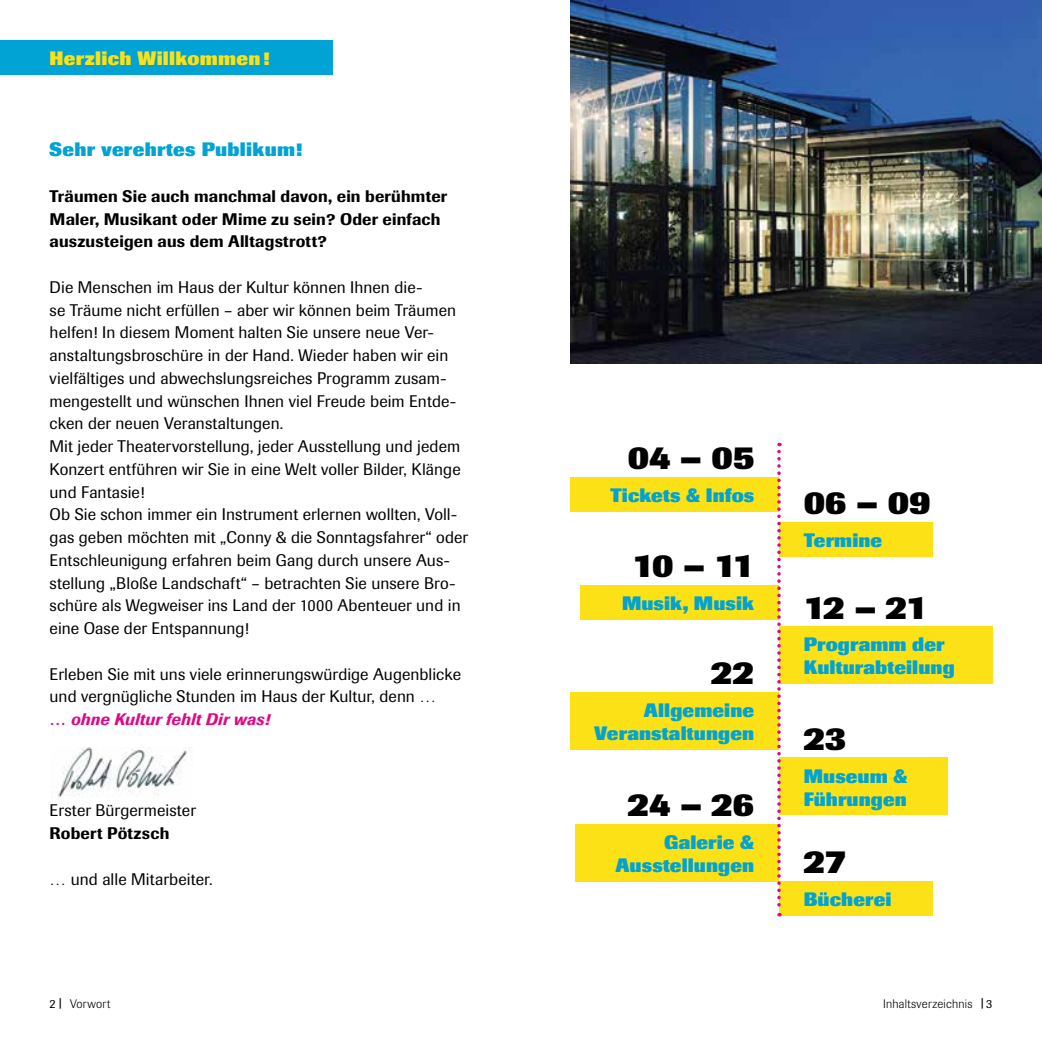
<style>
.page{position:relative;width:1042px;height:1042px;background:#fff}
.page>*{position:absolute;margin:0;border:0;box-sizing:border-box;transform-origin:0 0}
.t1{font:800 33.25px "Imago";letter-spacing:-.01em;color:#000}
.t2{font:800 19.25px/23.1px "Imago";letter-spacing:.005em;color:#00a3d3;text-align:right}
.t3{font:800 19.25px "Imago";letter-spacing:.015em;color:#fbe115}
.t4{font:16.62px/22.8px "Imago";letter-spacing:.005em;color:#000}
.t5{font:500 16.62px/22.8px "Imago";letter-spacing:.01em;color:#000}
.t6{font:italic 500 16.62px "Imago";letter-spacing:.015em;color:#e00785}
.t7{font:300 12.25px "Imago";letter-spacing:.02em;color:#000}
.s1{font-weight:400}
.s2{font-weight:500;font-size:10.5px}
</style>
<div class="page">
<div style="left:580px;top:585px;width:199px;height:34px;background:#fbe115"></div>
<div style="left:575px;top:824px;width:204px;height:57px;background:#fbe115"></div>
<div style="left:570px;top:477px;width:209px;height:35px;background:#fbe115"></div>
<div style="left:779px;top:627px;width:213px;height:57px;background:#fbe115"></div>
<div style="left:779px;top:757px;width:168px;height:57px;background:#fbe115"></div>
<div style="left:779px;top:522px;width:154px;height:35px;background:#fbe115"></div>
<div style="left:779px;top:881px;width:154px;height:35px;background:#fbe115"></div>
<div style="left:570px;top:692px;width:209px;height:57px;background:#fbe115"></div>
<img style="left:570px;top:0;width:472px;height:363px">
<img style="left:51px;top:747px;width:139px;height:51px">
<div style="left:0;top:40px;width:332px;height:34px;background:#00a3d3"></div>
<svg style="left:777px;top:443px;width:4px;height:473px"></svg>
<p class="t3" style="left:50px;top:46px;width:221px">Herzlich Willkommen!</p>
<p class="t2" style="left:50px;top:138px;width:254px">Sehr verehrtes Publikum!</p>
<p class="t5" style="left:50px;top:185px;width:399px">Träumen Sie auch manchmal davon, ein berühmter<br>Maler, Musikant oder Mime zu sein? Oder einfach auszusteigen aus dem Alltagstrott?</p>
<p class="t4" style="left:50px;top:276px;width:420px">Die Menschen im Haus der Kultur können Ihnen die-<br>se Träume nicht erfüllen – aber wir können beim Träumen helfen! In diesem Moment halten Sie unsere neue Ver&shy;anstaltungsbroschüre in der Hand. Wieder haben wir ein vielfältiges und abwechslungsreiches Programm zusam&shy;mengestellt und wünschen Ihnen viel Freude beim Entde&shy;cken der neuen Veranstaltungen.<br>Mit jeder Theatervorstellung, jeder Ausstellung und jedem Konzert entführen wir Sie in eine Welt voller Bilder, Klänge und Fantasie!<br>Ob Sie schon immer ein Instrument erlernen wollten, Voll&shy;gas geben möchten mit „Conny &amp; die Sonntagsfahrer“ oder Entschleunigung erfahren beim Gang durch unsere Aus&shy;stellung „Bloße Landschaft“ – betrachten Sie unsere Bro&shy;schüre als Wegweiser ins Land der 1000 Abenteuer und in eine Oase der Entspannung!</p>
<p class="t4" style="left:50px;top:663px;width:413px">Erleben Sie mit uns viele erinnerungswürdige Augenblicke und vergnügliche Stunden im Haus der Kultur, denn …</p>
<p class="t6" style="left:50px;top:709px;width:222px">… ohne Kultur fehlt Dir was!</p>
<p class="t4" style="left:50px;top:799px;width:148px">Erster Bürgermeister</p>
<p class="t5" style="left:50px;top:822px;width:121px">Robert Pötzsch</p>
<p class="t4" style="left:50px;top:867px;width:164px">… und alle Mitarbeiter.</p>
<p class="t7" style="left:50px;top:997px;width:62px"><span class="s1">2</span> <span class="s2">|</span> Vorwort</p>
<h1 class="t1" style="left:628px;top:437px;width:128px">04 – 05</h1>
<p class="t2" style="left:610px;top:484px;width:145px">Tickets &amp; Infos</p>
<h1 class="t1" style="left:632px;top:545px;width:123px">10 – 11</h1>
<p class="t2" style="left:622px;top:591px;width:134px">Musik, Musik</p>
<h1 class="t1" style="left:711px;top:652px;width:45px">22</h1>
<p class="t2" style="left:594px;top:698px;width:161px">Allgemeine<br>Veranstaltungen</p>
<h1 class="t1" style="left:628px;top:784px;width:128px">24 – 26</h1>
<p class="t2" style="left:615px;top:831px;width:140px">Galerie &amp;<br>Ausstellungen</p>
<h1 class="t1" style="left:804px;top:482px;width:128px">06 – 09</h1>
<p class="t2" style="left:804px;top:529px;width:80px">Termine</p>
<h1 class="t1" style="left:804px;top:587px;width:125px">12 – 21</h1>
<p class="t2" style="left:804px;top:633px;width:152px;text-align:left">Programm der<br>Kulturabteilung</p>
<h1 class="t1" style="left:804px;top:718px;width:44px">23</h1>
<p class="t2" style="left:804px;top:764px;width:105px;text-align:left">Museum &amp;<br>Führungen</p>
<h1 class="t1" style="left:804px;top:841px;width:44px">27</h1>
<p class="t2" style="left:804px;top:888px;width:89px">Bücherei</p>
<p class="t7" style="left:883px;top:997px;width:111px">Inhaltsverzeichnis <span class="s2">|</span> <span class="s1">3</span></p>
</div>
